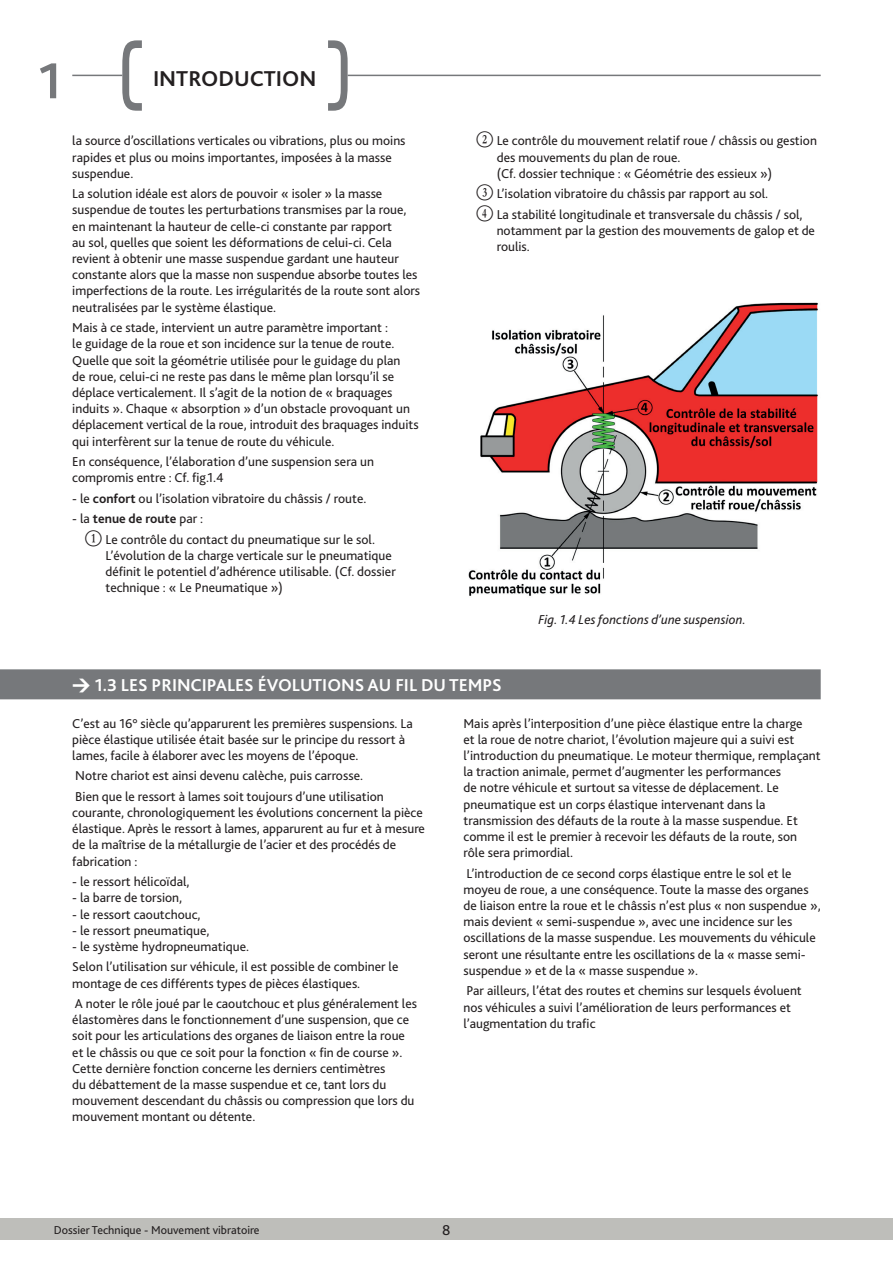
<style>
.page{position:relative;width:893px;height:1263px;background:#fff}
.page>*{position:absolute;margin:0;border:0;box-sizing:border-box;transform-origin:0 0}
.t1{font:700 52.5px "Bliss 2";color:#76787b}
.t2{font:700 22.5px "Bliss 2";color:#231f20}
.t3{font:700 18px "Bliss 2";color:#fff}
.t4{font:15px "Bliss 2";color:#231f20}
.t5{font:13.5px/16.2px "Bliss 2";color:#231f20}
.t6{font:italic 13.5px "Bliss 2";letter-spacing:.01em;color:#231f20}
.t7{font:12px "Bliss 2";color:#231f20}
.s1{font-weight:700}
.s2{font-family:"Numberpile Reversed"}
.s3{font-family:"DIN";font-weight:900}
</style>
<div class="page">
<div style="left:0;top:1218px;width:893px;height:21px;background:#bebeba"></div>
<hr style="left:72px;top:75px;width:50px;height:1px;background:#76787b">
<svg style="left:122px;top:40px;width:20px;height:71px"></svg>
<svg style="left:328px;top:40px;width:20px;height:71px"></svg>
<hr style="left:348px;top:75px;width:473px;height:1px;background:#76787b">
<img style="left:468px;top:302px;width:350px;height:294px">
<div style="left:0;top:669px;width:821px;height:30px;background:#76787b"></div>
<h1 class="t1" style="left:38px;top:48px;width:25px">1</h1>
<h2 class="t2" style="left:153px;top:65px;width:165px">INTRODUCTION</h2>
<p class="t5" style="left:72px;top:132px;width:335px">la source d’oscillations verticales ou vibrations, plus ou moins rapides et plus ou moins importantes, imposées à la masse suspendue.</p>
<p class="t5" style="left:72px;top:185px;width:349px">La solution idéale est alors de pouvoir « isoler » la masse suspendue de toutes les perturbations transmises par la roue, en maintenant la hauteur de celle-ci constante par rapport<br>au sol, quelles que soient les déformations de celui-ci. Cela revient à obtenir une masse suspendue gardant une hauteur constante alors que la masse non suspendue absorbe toutes les imperfections de la route. Les irrégularités de la route sont alors neutralisées par le système élastique.</p>
<p class="t5" style="left:72px;top:319px;width:348px">Mais à ce stade, intervient un autre paramètre important :<br>le guidage de la roue et son incidence sur la tenue de route.<br>Quelle que soit la géométrie utilisée pour le guidage du plan<br>de roue, celui-ci ne reste pas dans le même plan lorsqu’il se déplace verticalement. Il s’agit de la notion de « braquages induits ». Chaque « absorption » d’un obstacle provoquant un déplacement vertical de la roue, introduit des braquages induits qui interfèrent sur la tenue de route du véhicule.</p>
<p class="t5" style="left:72px;top:453px;width:303px">En conséquence, l’élaboration d’une suspension sera un compromis entre : Cf. fig.1.4</p>
<p class="t5" style="left:72px;top:490px;width:296px">- le <span class="s1">confort</span> ou l’isolation vibratoire du châssis / route.</p>
<p class="t5" style="left:86px;top:508px;width:291px;line-height:20.4px;text-indent:-14px">- la <span class="s1">tenue de route</span> par :<br><span class="s2">B</span> Le contrôle du contact du pneumatique sur le sol.</p>
<p class="t5" style="left:105px;top:547px;width:292px">L’évolution de la charge verticale sur le pneumatique définit le potentiel d’adhérence utilisable. (Cf. dossier technique : « Le Pneumatique »)</p>
<p class="t5" style="left:497px;top:132px;width:322px;text-indent:-20px"><span class="s2">C</span> Le contrôle du mouvement relatif roue / châssis ou gestion des mouvements du plan de roue.<br>(Cf. dossier technique : « Géométrie des essieux »)</p>
<p class="t5" style="left:477px;top:183px;width:327px;line-height:20.4px"><span class="s2">D</span> L’isolation vibratoire du châssis par rapport au sol.<br><span class="s2">E</span> La stabilité longitudinale et transversale du châssis / sol,</p>
<p class="t5" style="left:497px;top:222px;width:320px">notamment par la gestion des mouvements de galop et de roulis.</p>
<p class="t6" style="left:538px;top:611px;width:209px">Fig. 1.4 Les fonctions d’une suspension.</p>
<h3 class="t3" style="left:72px;top:673px;width:431px"><span class="s3">&gt;</span> 1.3 LES PRINCIPALES ÉVOLUTIONS AU FIL DU TEMPS</h3>
<p class="t5" style="left:72px;top:715px;width:342px">C’est au 16° siècle qu’apparurent les premières suspensions. La pièce élastique utilisée était basée sur le principe du ressort à lames, facile à élaborer avec les moyens de l’époque.</p>
<p class="t5" style="left:75px;top:765px;width:310px;line-height:20.4px">Notre chariot est ainsi devenu calèche, puis carrosse.<br>Bien que le ressort à lames soit toujours d’une utilisation</p>
<p class="t5" style="left:72px;top:804px;width:354px">courante, chronologiquement les évolutions concernent la pièce élastique. Après le ressort à lames, apparurent au fur et à mesure de la maîtrise de la métallurgie de l’acier et des procédés de fabrication :</p>
<p class="t5" style="left:72px;top:873px;width:119px">- le ressort hélicoïdal,</p>
<p class="t5" style="left:72px;top:889px;width:111px">- la barre de torsion,</p>
<p class="t5" style="left:72px;top:906px;width:130px">- le ressort caoutchouc,</p>
<p class="t5" style="left:72px;top:922px;width:139px">- le ressort pneumatique,</p>
<p class="t5" style="left:72px;top:936px;width:328px;line-height:20.4px">- le système hydropneumatique.<br>Selon l’utilisation sur véhicule, il est possible de combiner le</p>
<p class="t5" style="left:72px;top:972px;width:346px;line-height:20.4px">montage de ces différents types de pièces élastiques.<br>A noter le rôle joué par le caoutchouc et plus généralement les</p>
<p class="t5" style="left:72px;top:1011px;width:344px">élastomères dans le fonctionnement d’une suspension, que ce soit pour les articulations des organes de liaison entre la roue et le châssis ou que ce soit pour la fonction « fin de course ».<br>Cette dernière fonction concerne les derniers centimètres<br>du débattement de la masse suspendue et ce, tant lors du mouvement descendant du châssis ou compression que lors du mouvement montant ou détente.</p>
<p class="t5" style="left:463px;top:715px;width:359px">Mais après l’interposition d’une pièce élastique entre la charge<br>et la roue de notre chariot, l’évolution majeure qui a suivi est l’introduction du pneumatique. Le moteur thermique, remplaçant la traction animale, permet d’augmenter les performances<br>de notre véhicule et surtout sa vitesse de déplacement. Le pneumatique est un corps élastique intervenant dans la transmission des défauts de la route à la masse suspendue. Et comme il est le premier à recevoir les défauts de la route, son rôle sera primordial.</p>
<p class="t5" style="left:463px;top:865px;width:359px">L’introduction de ce second corps élastique entre le sol et le moyeu de roue, a une conséquence. Toute la masse des organes de liaison entre la roue et le châssis n’est plus « non suspendue », mais devient « semi-suspendue », avec une incidence sur les oscillations de la masse suspendue. Les mouvements du véhicule seront une résultante entre les oscillations de la « masse semi&shy;suspendue » et de la « masse suspendue ».</p>
<p class="t5" style="left:463px;top:982px;width:340px">Par ailleurs, l’état des routes et chemins sur lesquels évoluent nos véhicules a suivi l’amélioration de leurs performances et l’augmentation du trafic</p>
<p class="t7" style="left:54px;top:1222px;width:207px">Dossier Technique - Mouvement vibratoire</p>
<p class="t4" style="left:442px;top:1221px;width:10px">8</p>
</div>
